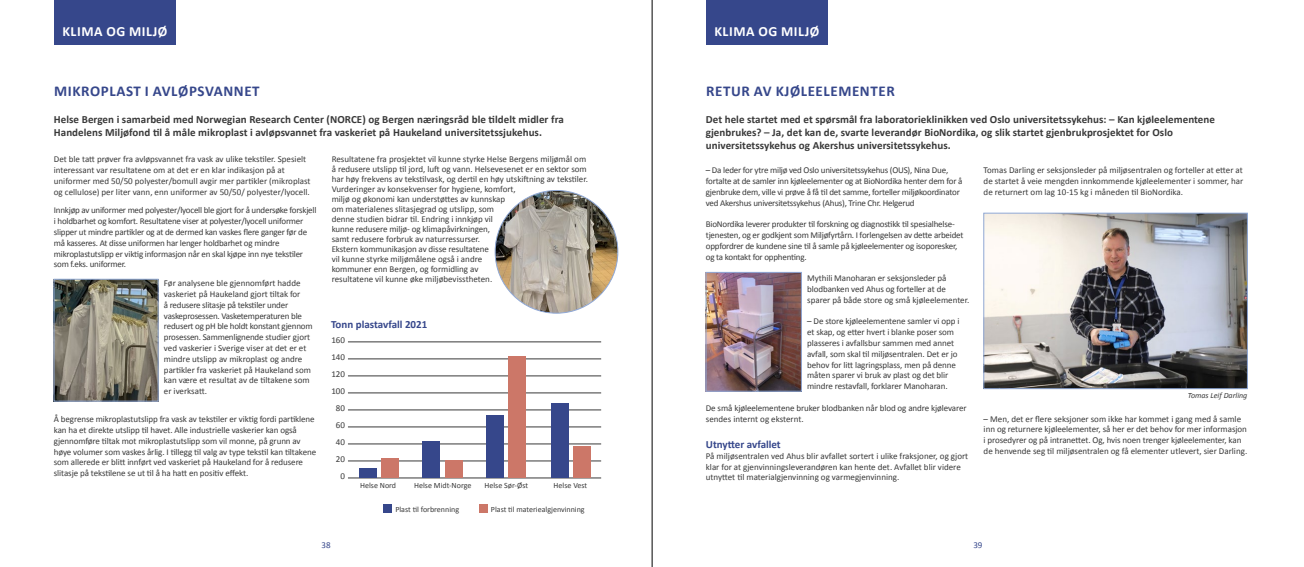
<style>
.page{position:relative;width:1304px;height:567px;background:#fff}
.page>*{position:absolute;margin:0;border:0;box-sizing:border-box;transform-origin:0 0}
.t1{font:700 15px "Calibri";letter-spacing:.04em;color:#36478b}
.t2{font:700 14px "Calibri";letter-spacing:.04em;color:#fff}
.t3{font:700 11px/13.2px "Calibri";letter-spacing:.005em;color:#393939}
.t4{font:700 11px "Calibri";color:#36478b}
.t5{font:9px/10.8px "Calibri";letter-spacing:-.01em;color:#393939}
.t6{font:9px "Calibri";color:#36478b}
.t7{font:8px "Calibri";color:#393939}
.t8{font:italic 8px "Calibri";color:#393939}
</style>
<div class="page">
<div style="left:54px;top:0;width:122px;height:44px;background:#36478b"></div>
<hr style="left:652px;top:0;width:1px;height:567px;background:#000">
<div style="left:706px;top:0;width:122px;height:44px;background:#36478b"></div>
<img style="left:56px;top:281px;width:100px;height:118px">
<div style="left:54px;top:279px;width:104px;height:122px;border:1px solid #90a9d7"></div>
<img style="left:495px;top:190px;width:123px;height:123px;border-radius:61px">
<hr style="left:348px;top:478px;width:253px;height:1px;background:#393939">
<hr style="left:348px;top:461px;width:253px;height:1px;background:#393939">
<hr style="left:348px;top:444px;width:253px;height:1px;background:#393939">
<hr style="left:348px;top:427px;width:253px;height:1px;background:#393939">
<hr style="left:348px;top:410px;width:253px;height:1px;background:#393939">
<hr style="left:348px;top:393px;width:253px;height:1px;background:#393939">
<hr style="left:348px;top:376px;width:253px;height:1px;background:#393939">
<hr style="left:348px;top:359px;width:253px;height:1px;background:#393939">
<hr style="left:348px;top:342px;width:253px;height:1px;background:#393939">
<div style="left:359px;top:468px;width:17px;height:10px;background:#36478b"></div>
<div style="left:423px;top:441px;width:17px;height:37px;background:#36478b"></div>
<div style="left:486px;top:416px;width:18px;height:62px;background:#36478b"></div>
<div style="left:551px;top:404px;width:17px;height:74px;background:#36478b"></div>
<div style="left:381px;top:459px;width:18px;height:19px;background:#cc7768"></div>
<div style="left:445px;top:460px;width:17px;height:18px;background:#cc7768"></div>
<div style="left:509px;top:356px;width:17px;height:122px;background:#cc7768"></div>
<div style="left:573px;top:447px;width:18px;height:31px;background:#cc7768"></div>
<div style="left:383px;top:504px;width:9px;height:9px;background:#36478b"></div>
<div style="left:479px;top:504px;width:8px;height:9px;background:#cc7768"></div>
<img style="left:986px;top:215px;width:259px;height:172px">
<div style="left:984px;top:213px;width:263px;height:176px;border:1px solid #90a9d7"></div>
<img style="left:708px;top:274px;width:92px;height:115px">
<div style="left:706px;top:272px;width:96px;height:119px;border:1px solid #90a9d7"></div>
<h2 class="t2" style="left:62px;top:23px;width:107px">KLIMA OG MILJØ</h2>
<h2 class="t2" style="left:714px;top:23px;width:107px">KLIMA OG MILJØ</h2>
<h1 class="t1" style="left:54px;top:82px;width:207px">MIKROPLAST I AVLØPSVANNET</h1>
<p class="t3" style="left:54px;top:112px;width:511px">Helse Bergen i samarbeid med Norwegian Research Center (NORCE) og Bergen næringsråd ble tildelt midler fra<br>Handelens Miljøfond til å måle mikroplast i avløpsvannet fra vaskeriet på Haukeland universitetssjukehus.</p>
<p class="t5" style="left:54px;top:153px;width:258px">Det ble tatt prøver fra avløpsvannet fra vask av ulike tekstiler. Spesielt interessant var resultatene om at det er en klar indikasjon på at uniformer med 50/50 polyester/bomull avgir mer partikler (mikroplast og cellulose) per liter vann, enn uniformer av 50/50/ polyester/lyocell.</p>
<p class="t5" style="left:54px;top:205px;width:264px">Innkjøp av uniformer med polyester/lyocell ble gjort for å undersøke forskjell i holdbarhet og komfort. Resultatene viser at polyester/lyocell uniformer slipper ut mindre partikler og at de dermed kan vaskes flere ganger før de må kasseres. At disse uniformen har lenger holdbarhet og mindre mikroplastutslipp er viktig informasjon når en skal kjøpe inn nye tekstiler som f.eks. uniformer.</p>
<p class="t5" style="left:164px;top:277px;width:150px">Før analysene ble gjennomført hadde vaskeriet på Haukeland gjort tiltak for<br>å redusere slitasje på tekstiler under vaskeprosessen. Vasketemperaturen ble redusert og pH ble holdt konstant gjennom prosessen. Sammenlignende studier gjort ved vaskerier i Sverige viser at det er et mindre utslipp av mikroplast og andre partikler fra vaskeriet på Haukeland som kan være et resultat av de tiltakene som er iverksatt.</p>
<p class="t5" style="left:54px;top:413px;width:264px">Å begrense mikroplastutslipp fra vask av tekstiler er viktig fordi partiklene kan ha et direkte utslipp til havet. Alle industrielle vaskerier kan også gjennomføre tiltak mot mikroplastutslipp som vil monne, på grunn av høye volumer som vaskes årlig. I tillegg til valg av type tekstil kan tiltakene som allerede er blitt innført ved vaskeriet på Haukeland for å redusere slitasje på tekstilene se ut til å ha hatt en positiv effekt.</p>
<p class="t5" style="left:332px;top:154px;width:258px;line-height:10px">Resultatene fra prosjektet vil kunne styrke Helse Bergens miljømål om å redusere utslipp til jord, luft og vann. Helsevesenet er en sektor som har høy frekvens av tekstilvask, og dertil en høy utskiftning av tekstiler.<br>Vurderinger av konsekvenser for hygiene, komfort,<br>miljø og økonomi kan understøttes av kunnskap<br>om materialenes slitasjegrad og utslipp, som<br>denne studien bidrar til. Endring i innkjøp vil<br>kunne redusere miljø- og klimapåvirkningen,<br>samt redusere forbruk av naturressurser.<br>Ekstern kommunikasjon av disse resultatene<br>vil kunne styrke miljømålene også i andre<br>kommuner enn Bergen, og formidling av<br>resultatene vil kunne øke miljøbevisstheten.</p>
<p class="t4" style="left:331px;top:317px;width:98px">Tonn plastavfall 2021</p>
<p class="t5" style="left:331px;top:331px;width:15px;line-height:17px;text-align:right">160<br>140<br>120<br>100<br>80<br>60<br>40<br>20<br>0</p>
<p class="t7" style="left:360px;top:480px;width:37px">Helse Nord</p>
<p class="t7" style="left:414px;top:480px;width:59px">Helse Midt-Norge</p>
<p class="t7" style="left:484px;top:480px;width:45px">Helse Sør-Øst</p>
<p class="t7" style="left:554px;top:480px;width:35px">Helse Vest</p>
<p class="t7" style="left:395px;top:504px;width:65px">Plast til forbrenning</p>
<p class="t7" style="left:491px;top:504px;width:95px">Plast til materiealgjenvinning</p>
<h1 class="t1" style="left:706px;top:82px;width:190px">RETUR AV KJØLEELEMENTER</h1>
<p class="t3" style="left:706px;top:112px;width:511px">Det hele startet med et spørsmål fra laboratorieklinikken ved Oslo universitetssykehus: – Kan kjøleelementene gjenbrukes? – Ja, det kan de, svarte leverandør BioNordika, og slik startet gjenbrukprosjektet for Oslo universitetssykehus og Akershus universitetssykehus.</p>
<p class="t5" style="left:706px;top:164px;width:258px">– Da leder for ytre miljø ved Oslo universitetssykehus (OUS), Nina Due, fortalte at de samler inn kjøleelementer og at BioNordika henter dem for å gjenbruke dem, ville vi prøve å få til det samme, forteller miljøkoordinator ved Akershus universitetssykehus (Ahus), Trine Chr. Helgerud</p>
<p class="t5" style="left:706px;top:218px;width:259px">BioNordika leverer produkter til forskning og diagnostikk til spesialhelse&shy;tjenesten, og er godkjent som Miljøfyrtårn. I forlengelsen av dette arbeidet oppfordrer de kundene sine til å samle på kjøleelementer og isoporesker, og ta kontakt for opphenting.</p>
<p class="t5" style="left:807px;top:272px;width:164px">Mythili Manoharan er seksjonsleder på blodbanken ved Ahus og forteller at de sparer på både store og små kjøleelementer.</p>
<p class="t5" style="left:807px;top:316px;width:154px">– De store kjøleelementene samler vi opp i et skap, og etter hvert i blanke poser som plasseres i avfallsbur sammen med annet avfall, som skal til miljøsentralen. Det er jo behov for litt lagringsplass, men på denne måten sparer vi bruk av plast og det blir mindre restavfall, forklarer Manoharan.</p>
<p class="t5" style="left:706px;top:402px;width:262px">De små kjøleelementene bruker blodbanken når blod og andre kjølevarer sendes internt og eksternt.</p>
<p class="t4" style="left:706px;top:437px;width:76px">Utnytter avfallet</p>
<p class="t5" style="left:706px;top:450px;width:264px">På miljøsentralen ved Ahus blir avfallet sortert i ulike fraksjoner, og gjort klar for at gjenvinningsleverandøren kan hente det. Avfallet blir videre utnyttet til materialgjenvinning og varmegjenvinning.</p>
<p class="t5" style="left:984px;top:164px;width:261px;text-align:justify">Tomas Darling er seksjonsleder på miljøsentralen og forteller at etter at de startet å veie mengden innkommende kjøleelementer i sommer, har de returnert om lag 10-15 kg i måneden til BioNordika.</p>
<p class="t8" style="left:1188px;top:389px;width:61px">Tomas Leif Darling</p>
<p class="t5" style="left:984px;top:413px;width:265px">– Men, det er flere seksjoner som ikke har kommet i gang med å samle inn og returnere kjøleelementer, så her er det behov for mer informasjon i prosedyrer og på intranettet. Og, hvis noen trenger kjøleelementer, kan de henvende seg til miljøsentralen og få elementer utlevert, sier Darling.</p>
<p class="t6" style="left:321px;top:539px;width:11px">38</p>
<p class="t6" style="left:973px;top:539px;width:11px">39</p>
</div>
